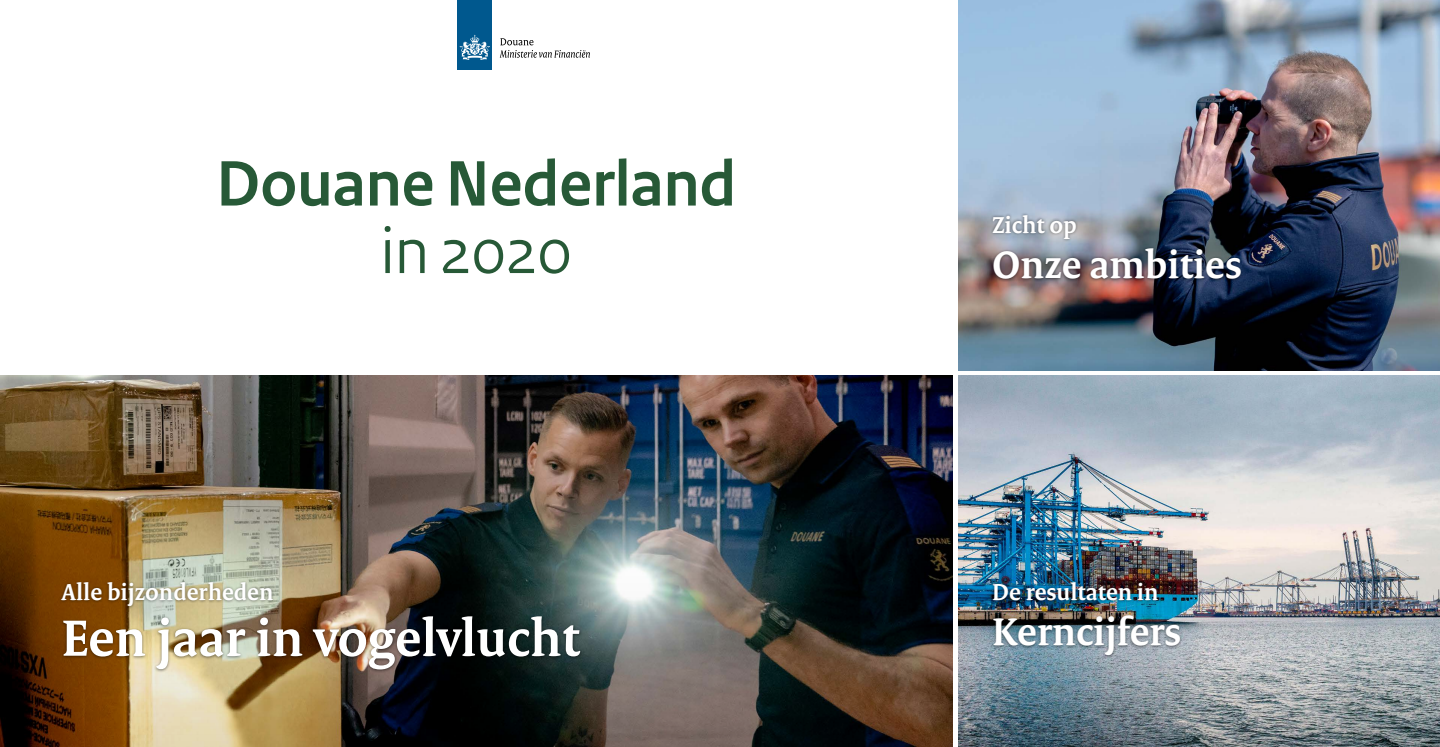
<style>
.page{position:relative;width:1440px;height:747px;background:#fff}
.page>*{position:absolute;margin:0;border:0;box-sizing:border-box;transform-origin:0 0}
.Titel_90pt{font:700 67.5px "Rijksoverheid Sans Heading";color:#275937}
.Titel_90pt-2{font:67.5px "Rijksoverheid Sans Heading";color:#275937}
.t1{font:700 54.75px "Rijksoverheid Serif";color:#fff}
.t2{font:700 41.25px "Rijksoverheid Serif";color:#fff}
.t3{font:700 24.75px "Rijksoverheid Serif";color:#fff}
</style>
<div class="page">
<img style="left:959px;top:0;width:481px;height:370px">
<img style="left:0;top:376px;width:952px;height:147px">
<img style="left:0;top:523px;width:952px;height:224px">
<img style="left:959px;top:375px;width:481px;height:372px">
<div style="left:990px;top:580px;width:193px;height:79px;background:#000;opacity:.5"></div>
<div style="left:990px;top:213px;width:254px;height:69px;background:#000;opacity:.5"></div>
<div style="left:58px;top:580px;width:525px;height:93px;background:#000;opacity:.5"></div>
<div style="left:457px;top:0;width:35px;height:70px;background:#00588e"></div>
<svg style="left:460px;top:35px;width:30px;height:25px"></svg>
<svg style="left:500px;top:38px;width:90px;height:20px"></svg>
<p class="Titel_90pt" style="left:216px;top:146px;width:522px">Douane Nederland</p>
<p class="Titel_90pt-2" style="left:380px;top:212px;width:193px">in 2020</p>
<p class="t3" style="left:62px;top:577px;width:213px">Alle bijzonderheden</p>
<h2 class="t1" style="left:62px;top:605px;width:520px">Een jaar in vogelvlucht</h2>
<p class="t3" style="left:992px;top:210px;width:86px">Zicht op</p>
<h3 class="t2" style="left:992px;top:240px;width:251px">Onze ambities</h3>
<p class="t3" style="left:992px;top:577px;width:168px">De resultaten in</p>
<h3 class="t2" style="left:992px;top:607px;width:191px">Kerncijfers</h3>
</div>
